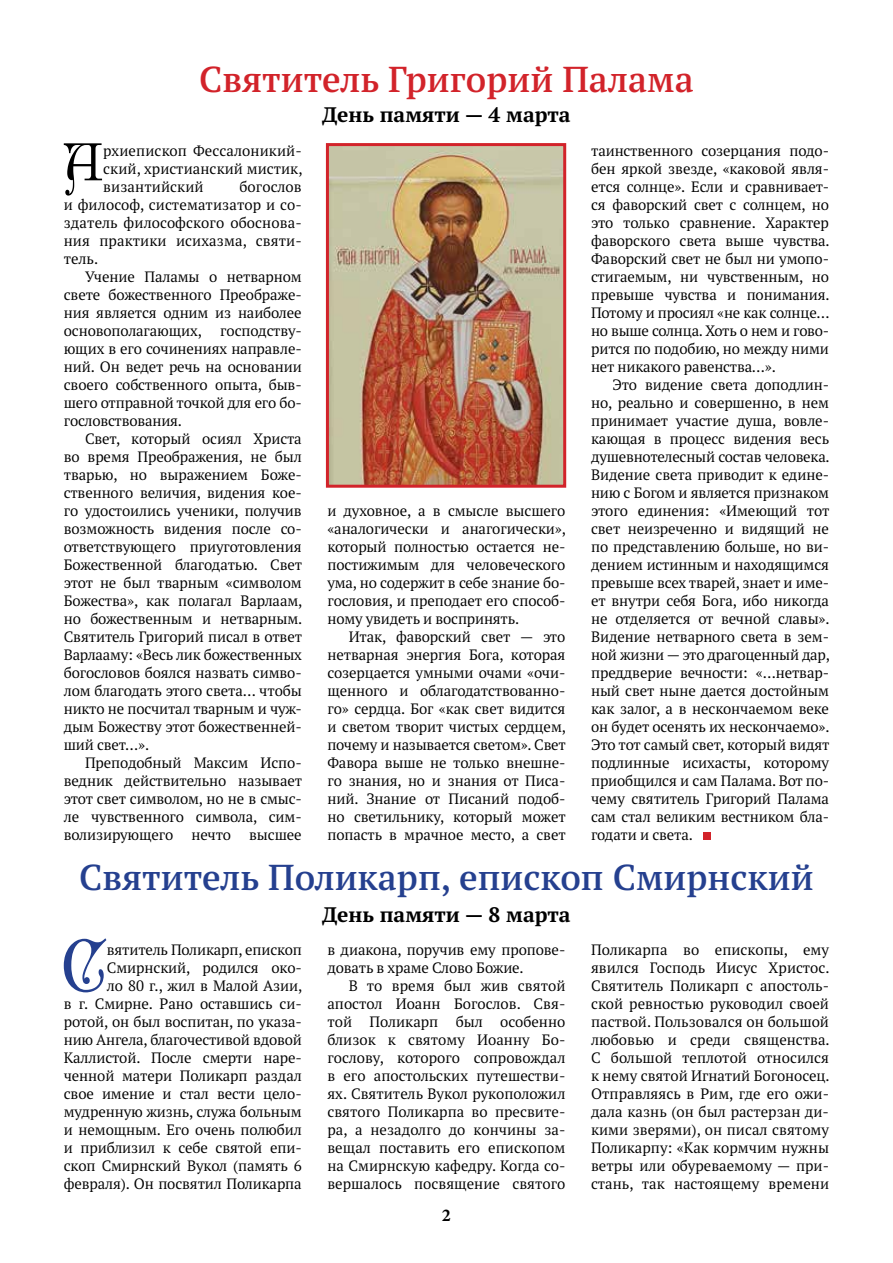
<style>
.page{position:relative;width:893px;height:1263px;background:#fff}
.page>*{position:absolute;margin:0;border:0;box-sizing:border-box;transform-origin:0 0}
.t1{font:78.6px "Antikvarika";color:#25408f;scale:.91 1}
.t2{font:58.05px "Antikvarika";color:#000;scale:.91 1}
.t3{font:600 36px "PT Serif Pro";color:#25408f}
.t4{font:600 36px "PT Serif Pro";color:#d2232a}
.t5{font:700 21px "PT Serif Pro";color:#000}
.t6{font:700 18px "Minion Pro";color:#000}
.t7{font:15px/18px "PT Serif Pro";letter-spacing:-.01em;color:#000;text-align:justify}
</style>
<div class="page">
<div style="left:703px;top:832px;width:8px;height:8px;background:#d2232a"></div>
<img style="left:330px;top:147px;width:232px;height:337px">
<div style="left:326px;top:143px;width:240px;height:345px;border:3px solid #d2232a"></div>
<h3 class="t4" style="left:199px;top:55px;width:496px">Святитель Григорий Палама</h3>
<h3 class="t5" style="left:322px;top:101px;width:250px">День памяти — 4 марта</h3>
<h2 class="t2" style="left:63px;top:131px;width:46px">А</h2>
<p class="t7" style="left:103px;top:142px;width:201px">рхиепископ Фессалоникий&shy;ский, христианский мистик, византийский</p>
<p class="t7" style="left:64px;top:178px;width:240px;text-indent:176px">богослов и философ, систематизатор и со&shy;здатель философского обоснова&shy;ния практики исихазма, святи&shy;тель.</p>
<p class="t7" style="left:64px;top:268px;width:240px;text-indent:21px">Учение Паламы о нетварном свете божественного Преображе&shy;ния является одним из наиболее основополагающих, господству&shy;ющих в его сочинениях направле&shy;ний. Он ведет речь на основании своего собственного опыта, быв&shy;шего отправной точкой для его бо&shy;гословствования.</p>
<p class="t7" style="left:64px;top:430px;width:240px;text-indent:21px">Свет, который осиял Христа во время Преображения, не был тварью, но выражением Боже&shy;ственного величия, видения кое&shy;го удостоились ученики, получив возможность видения после со&shy;ответствующего приуготовления Божественной благодатью. Свет этот не был тварным «символом Божества», как полагал Варлаам, но божественным и нетварным.<br>Святитель Григорий писал в ответ Варлааму: «Весь лик божественных богословов боялся назвать симво&shy;лом благодать этого света… чтобы никто не посчитал тварным и чуж&shy;дым Божеству этот божественней&shy;ший свет…».</p>
<p class="t7" style="left:64px;top:754px;width:240px;text-indent:21px">Преподобный Максим Испо&shy;ведник действительно называет этот свет символом, но не в смыс&shy;ле чувственного символа, сим&shy;волизирующего нечто высшее</p>
<p class="t7" style="left:327px;top:502px;width:240px">и духовное, а в смысле высшего «аналогически и анагогически», который полностью остается не&shy;постижимым для человеческого ума, но содержит в себе знание бо&shy;гословия, и преподает его способ&shy;ному увидеть и воспринять.</p>
<p class="t7" style="left:327px;top:628px;width:240px;text-indent:21px">Итак, фаворский свет — это нетварная энергия Бога, которая созерцается умными очами «очи&shy;щенного и облагодатствованно&shy;го» сердца. Бог «как свет видится и светом творит чистых сердцем, почему и называется светом». Свет Фавора выше не только внешне&shy;го знания, но и знания от Писа&shy;ний. Знание от Писаний подоб&shy;но светильнику, который может попасть в мрачное место, а свет</p>
<p class="t7" style="left:591px;top:142px;width:240px">таинственного созерцания подо&shy;бен яркой звезде, «каковой явля&shy;ется солнце». Если и сравнивает&shy;ся фаворский свет с солнцем, но это только сравнение. Характер фаворского света выше чувства.<br>Фаворский свет не был ни умопо&shy;стигаемым, ни чувственным, но превыше чувства и понимания.<br>Потому и просиял «не как солнце… но выше солнца. Хоть о нем и гово&shy;рится по подобию, но между ними нет никакого равенства…».</p>
<p class="t7" style="left:591px;top:376px;width:240px;text-indent:21px">Это видение света доподлин&shy;но, реально и совершенно, в нем принимает участие душа, вовле&shy;кающая в процесс видения весь душевнотелесный состав человека.<br>Видение света приводит к едине&shy;нию с Богом и является признаком этого единения: «Имеющий тот свет неизреченно и видящий не по представлению больше, но ви&shy;дением истинным и находящимся превыше всех тварей, знает и име&shy;ет внутри себя Бога, ибо никогда не отделяется от вечной славы».<br>Видение нетварного света в зем&shy;ной жизни — это драгоценный дар, преддверие вечности: «…нетвар&shy;ный свет ныне дается достойным как залог, а в нескончаемом веке он будет осенять их нескончаемо».<br>Это тот самый свет, который видят подлинные исихасты, которому приобщился и сам Палама. Вот по&shy;чему святитель Григорий Палама сам стал великим вестником бла&shy;годати и света.</p>
<h3 class="t3" style="left:79px;top:853px;width:736px">Святитель Поликарп, епископ Смирнский</h3>
<h3 class="t5" style="left:322px;top:900px;width:250px">День памяти — 8 марта</h3>
<h1 class="t1" style="left:61px;top:924px;width:53px">С</h1>
<p class="t7" style="left:591px;top:940px;width:240px">Поликарпа во епископы, ему явился Господь Иисус Христос.<br>Святитель Поликарп с апостоль&shy;ской ревностью руководил своей паствой. Пользовался он большой любовью и среди священства.<br>С большой теплотой относился к нему святой Игнатий Богоносец.<br>Отправляясь в Рим, где его ожи&shy;дала казнь (он был растерзан ди&shy;кими зверями), он писал святому Поликарпу: «Как кормчим нужны ветры или обуреваемому — при&shy;стань, так настоящему времени</p>
<p class="t7" style="left:64px;top:940px;width:240px;text-align:right">вятитель Поликарп, епископ<br>Смирнский, родился око-<br>ло 80 г., жил в Малой Азии,<br>в г. Смирне. Рано оставшись си&shy;ротой, он был воспитан, по указа&shy;нию Ангела, благочестивой вдовой<br>Каллистой. После смерти наре&shy;ченной матери Поликарп раздал свое имение и стал вести цело&shy;мудренную жизнь, служа больным и немощным. Его очень полюбил и приблизил к себе святой епи&shy;скоп Смирнский Вукол (память 6 февраля). Он посвятил Поликарпа</p>
<p class="t7" style="left:327px;top:940px;width:239px">в диакона, поручив ему пропове&shy;довать в храме Слово Божие.</p>
<p class="t7" style="left:327px;top:976px;width:240px;text-indent:21px">В то время был жив святой апостол Иоанн Богослов. Свя&shy;той Поликарп был особенно близок к святому Иоанну Бо&shy;гослову, которого сопровождал в его апостольских путешестви&shy;ях. Святитель Вукол рукоположил святого Поликарпа во пресвите&shy;ра, а незадолго до кончины за&shy;вещал поставить его епископом на Смирнскую кафедру. Когда со&shy;вершалось посвящение святого</p>
<p class="t6" style="left:442px;top:1202px;width:10px">2</p>
</div>
